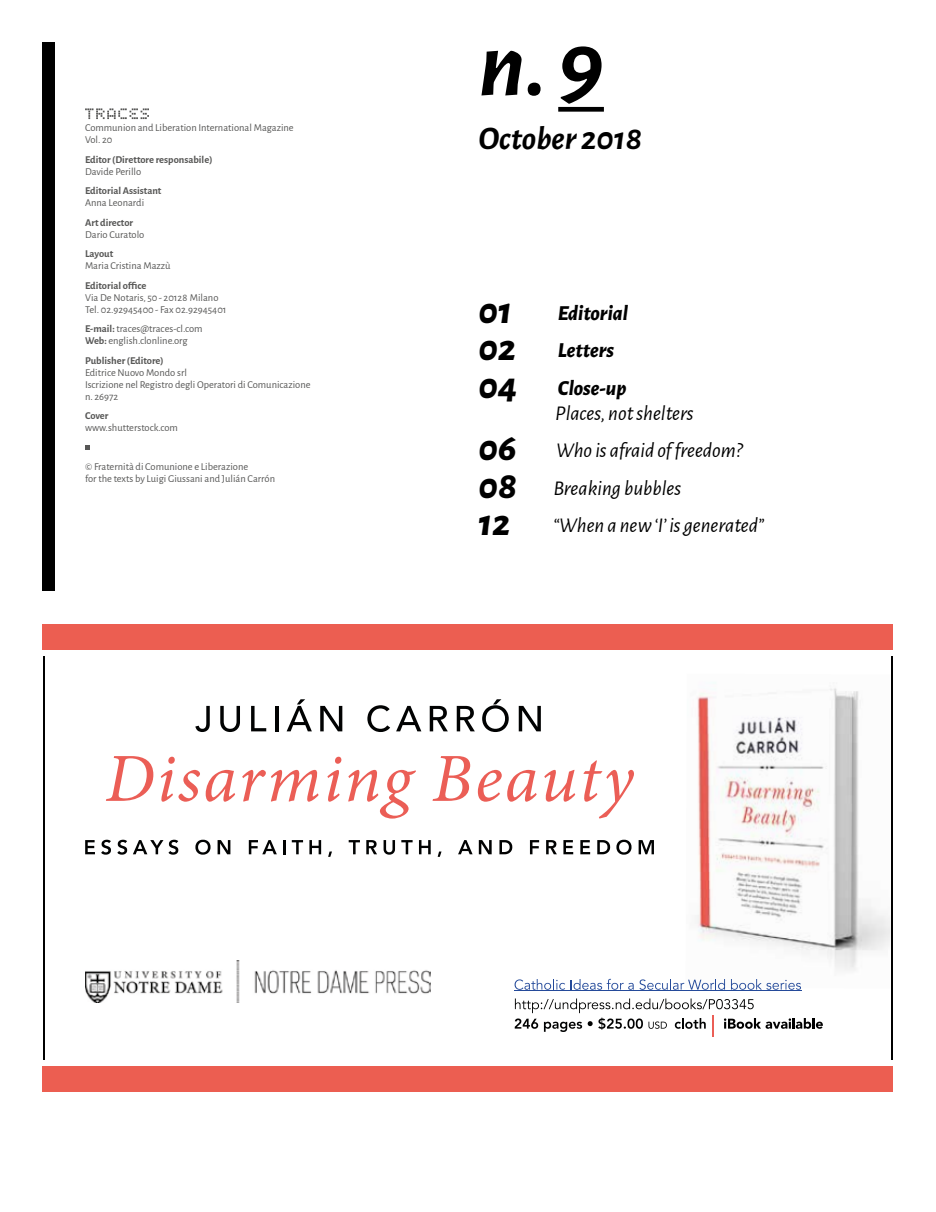
<style>
.page{position:relative;width:936px;height:1212px;background:#fff}
.page>*{position:absolute;margin:0;border:0;box-sizing:border-box;transform-origin:0 0}
.t1{font:italic 700 94.5px "Alegreya Sans";color:#000}
.t2{font:italic 700 33px "Alegreya Sans";color:#000}
.t3{font:italic 21px/37.5px "Alegreya Sans";color:#000}
.t4{font:italic 800 21px/37.5px "Alegreya Sans";color:#000}
.t5{font:10.5px/12px "Alegreya Sans";color:#575756}
.t6{font:700 10.5px "Alegreya Sans";color:#575756}
.s1{font-weight:700}
.s2{font-size:37.5px}
.s3{font-weight:800;font-size:37.5px}
</style>
<div class="page">
<div style="left:43px;top:43px;width:12px;height:548px;background:#000"></div>
<div style="left:43px;top:624px;width:850px;height:26px;background:#ec5e51"></div>
<div style="left:43px;top:1066px;width:850px;height:26px;background:#ec5e51"></div>
<img style="left:696px;top:682px;width:195px;height:306px">
<svg style="left:195px;top:706px;width:15px;height:26px"></svg>
<svg style="left:220px;top:706px;width:20px;height:26px"></svg>
<svg style="left:251px;top:706px;width:15px;height:25px"></svg>
<hr style="left:275px;top:706px;width:3px;height:25px;background:#010202">
<svg style="left:286px;top:699px;width:26px;height:32px"></svg>
<svg style="left:320px;top:706px;width:22px;height:25px"></svg>
<svg style="left:367px;top:705px;width:23px;height:27px"></svg>
<svg style="left:396px;top:706px;width:25px;height:25px"></svg>
<svg style="left:429px;top:706px;width:19px;height:25px"></svg>
<svg style="left:456px;top:706px;width:19px;height:25px"></svg>
<svg style="left:482px;top:699px;width:26px;height:33px"></svg>
<svg style="left:518px;top:706px;width:23px;height:25px"></svg>
<svg style="left:106px;top:756px;width:47px;height:45px"></svg>
<svg style="left:161px;top:757px;width:39px;height:45px"></svg>
<svg style="left:206px;top:770px;width:29px;height:32px"></svg>
<svg style="left:242px;top:770px;width:76px;height:32px"></svg>
<svg style="left:327px;top:757px;width:14px;height:45px"></svg>
<svg style="left:348px;top:770px;width:68px;height:48px"></svg>
<svg style="left:432px;top:756px;width:38px;height:45px"></svg>
<svg style="left:478px;top:770px;width:23px;height:32px"></svg>
<svg style="left:507px;top:770px;width:29px;height:32px"></svg>
<svg style="left:544px;top:770px;width:31px;height:32px"></svg>
<svg style="left:583px;top:760px;width:51px;height:58px"></svg>
<svg style="left:85px;top:840px;width:10px;height:14px"></svg>
<svg style="left:101px;top:840px;width:10px;height:15px"></svg>
<svg style="left:117px;top:840px;width:10px;height:15px"></svg>
<svg style="left:133px;top:840px;width:45px;height:15px"></svg>
<svg style="left:195px;top:840px;width:15px;height:15px"></svg>
<svg style="left:217px;top:840px;width:13px;height:14px"></svg>
<svg style="left:249px;top:840px;width:28px;height:14px"></svg>
<svg style="left:283px;top:840px;width:2px;height:14px"></svg>
<svg style="left:292px;top:840px;width:11px;height:14px"></svg>
<svg style="left:309px;top:840px;width:12px;height:14px"></svg>
<svg style="left:328px;top:851px;width:4px;height:6px"></svg>
<svg style="left:348px;top:840px;width:12px;height:14px"></svg>
<svg style="left:366px;top:840px;width:11px;height:14px"></svg>
<svg style="left:383px;top:840px;width:12px;height:15px"></svg>
<svg style="left:401px;top:840px;width:11px;height:14px"></svg>
<svg style="left:419px;top:840px;width:11px;height:14px"></svg>
<svg style="left:437px;top:851px;width:4px;height:6px"></svg>
<svg style="left:458px;top:840px;width:14px;height:14px"></svg>
<svg style="left:479px;top:840px;width:12px;height:14px"></svg>
<svg style="left:499px;top:840px;width:13px;height:14px"></svg>
<svg style="left:530px;top:840px;width:9px;height:14px"></svg>
<svg style="left:546px;top:840px;width:11px;height:14px"></svg>
<svg style="left:563px;top:840px;width:10px;height:14px"></svg>
<svg style="left:580px;top:840px;width:10px;height:14px"></svg>
<svg style="left:597px;top:840px;width:13px;height:14px"></svg>
<svg style="left:616px;top:840px;width:15px;height:15px"></svg>
<svg style="left:638px;top:840px;width:16px;height:14px"></svg>
<hr style="left:43px;top:656px;width:2px;height:404px;background:#000">
<hr style="left:891px;top:656px;width:1px;height:404px;background:#000">
<svg style="left:514px;top:979px;width:119px;height:11px"></svg>
<svg style="left:731px;top:979px;width:70px;height:11px"></svg>
<hr style="left:514px;top:990px;width:174px;height:1px;background:#244a9a">
<svg style="left:639px;top:979px;width:86px;height:12px"></svg>
<hr style="left:701px;top:990px;width:100px;height:1px;background:#244a9a">
<svg style="left:514px;top:998px;width:308px;height:34px"></svg>
<hr style="left:712px;top:1015px;width:2px;height:21px;background:#eb5e56">
<img style="left:85px;top:961px;width:345px;height:42px">
<svg style="left:85px;top:108px;width:64px;height:11px"></svg>
<svg style="left:85px;top:445px;width:5px;height:5px"></svg>
<div style="left:558px;top:107px;width:46px;height:5px;background:#000"></div>
<p class="t5" style="left:85px;top:121px;width:210px">Communion and Liberation International Magazine<br>Vol. 20</p>
<p class="t6" style="left:85px;top:151px;width:129px">Editor (Direttore responsabile)</p>
<p class="t5" style="left:85px;top:165px;width:58px">Davide Perillo</p>
<p class="t6" style="left:85px;top:183px;width:78px">Editorial Assistant</p>
<p class="t5" style="left:85px;top:196px;width:61px">Anna Leonardi</p>
<p class="t6" style="left:85px;top:214px;width:50px">Art director</p>
<p class="t5" style="left:85px;top:228px;width:61px">Dario Curatolo</p>
<p class="t6" style="left:85px;top:246px;width:30px">Layout</p>
<p class="t5" style="left:85px;top:259px;width:87px">Maria Cristina Mazzù</p>
<p class="t6" style="left:85px;top:277px;width:63px">Editorial office</p>
<p class="t5" style="left:85px;top:291px;width:143px">Via De Notaris, 50 - 20128 Milano<br>Tel. 02.92945400 - Fax 02.92945401</p>
<p class="t5" style="left:85px;top:322px;width:119px"><span class="s1">E-mail:</span> traces@traces-cl.com<br><span class="s1">Web:</span> english.clonline.org</p>
<p class="t6" style="left:85px;top:352px;width:80px">Publisher (Editore)</p>
<p class="t5" style="left:85px;top:366px;width:227px">Editrice Nuovo Mondo srl<br>Iscrizione nel Registro degli Operatori di Comunicazione n. 26972</p>
<p class="t6" style="left:85px;top:408px;width:25px">Cover</p>
<p class="t5" style="left:85px;top:421px;width:94px">www.shutterstock.com</p>
<p class="t5" style="left:85px;top:460px;width:191px">© Fraternità di Comunione e Liberazione<br>for the texts by Luigi Giussani and Julián Carrón</p>
<h1 class="t1" style="left:478px;top:-4px;width:127px">n. 9</h1>
<h2 class="t2" style="left:478px;top:114px;width:165px">October 2018</h2>
<h3 class="t4" style="left:478px;top:292px;width:151px"><span class="s2">01</span> Editorial<br><span class="s2">02</span> Letters<br><span class="s2">04</span> Close-up</h3>
<h3 class="t3" style="left:478px;top:393px;width:287px;text-indent:77px">Places, not shelters<br><span class="s3">06</span> Who is afraid of freedom?<br><span class="s3">08</span> Breaking bubbles<br><span class="s3">12</span> “When a new ‘I’ is generated”</h3>
</div>
